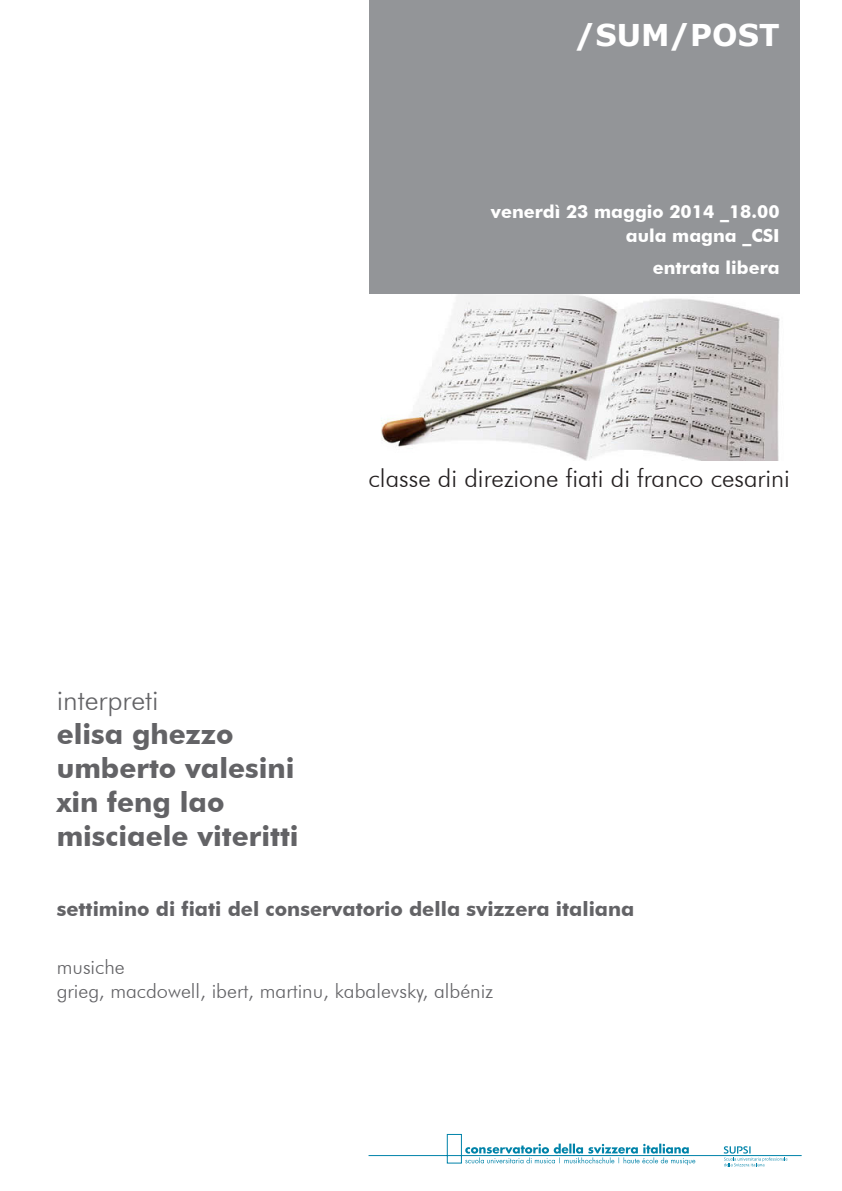
<style>
.page{position:relative;width:842px;height:1191px;background:#fff}
.page>*{position:absolute;margin:0;border:0;box-sizing:border-box;transform-origin:0 0}
.t1{font:700 30px "Verdana";color:#fff}
.t2{font:700 28px/34px "Futura BT";color:#636366}
.t3{font:300 28px "Futura BT";color:#636366}
.t4{font:300 25px "Futura BT";color:#231f20}
.t5{font:300 20px/24px "Futura BT";color:#636366}
.t6{font:700 20px "Futura BT";color:#636366}
.t7{font:700 18px/24px "Futura BT";color:#fff;text-align:right}
</style>
<div class="page">
<div style="left:369px;top:0;width:430px;height:295px;background:#939598"></div>
<svg style="left:368px;top:1134px;width:434px;height:32px"></svg>
<img style="left:381px;top:295px;width:399px;height:165px">
<h1 class="t1" style="left:575px;top:13px;width:206px">/SUM/POST</h1>
<p class="t7" style="left:491px;top:199px;width:290px">venerdì 23 maggio 2014 _18.00 aula magna _CSI</p>
<p class="t7" style="left:653px;top:255px;width:128px">entrata libera</p>
<p class="t4" style="left:369px;top:463px;width:423px">classe di direzione fiati di franco cesarini</p>
<h2 class="t3" style="left:57px;top:683px;width:103px">interpreti</h2>
<h2 class="t2" style="left:57px;top:717px;width:243px">elisa ghezzo umberto valesini xin feng lao misciaele viteritti</h2>
<p class="t6" style="left:57px;top:896px;width:579px">settimino di fiati del conservatorio della svizzera italiana</p>
<p class="t5" style="left:57px;top:954px;width:438px">musiche<br>grieg, macdowell, ibert, martinu, kabalevsky, albéniz</p>
</div>
